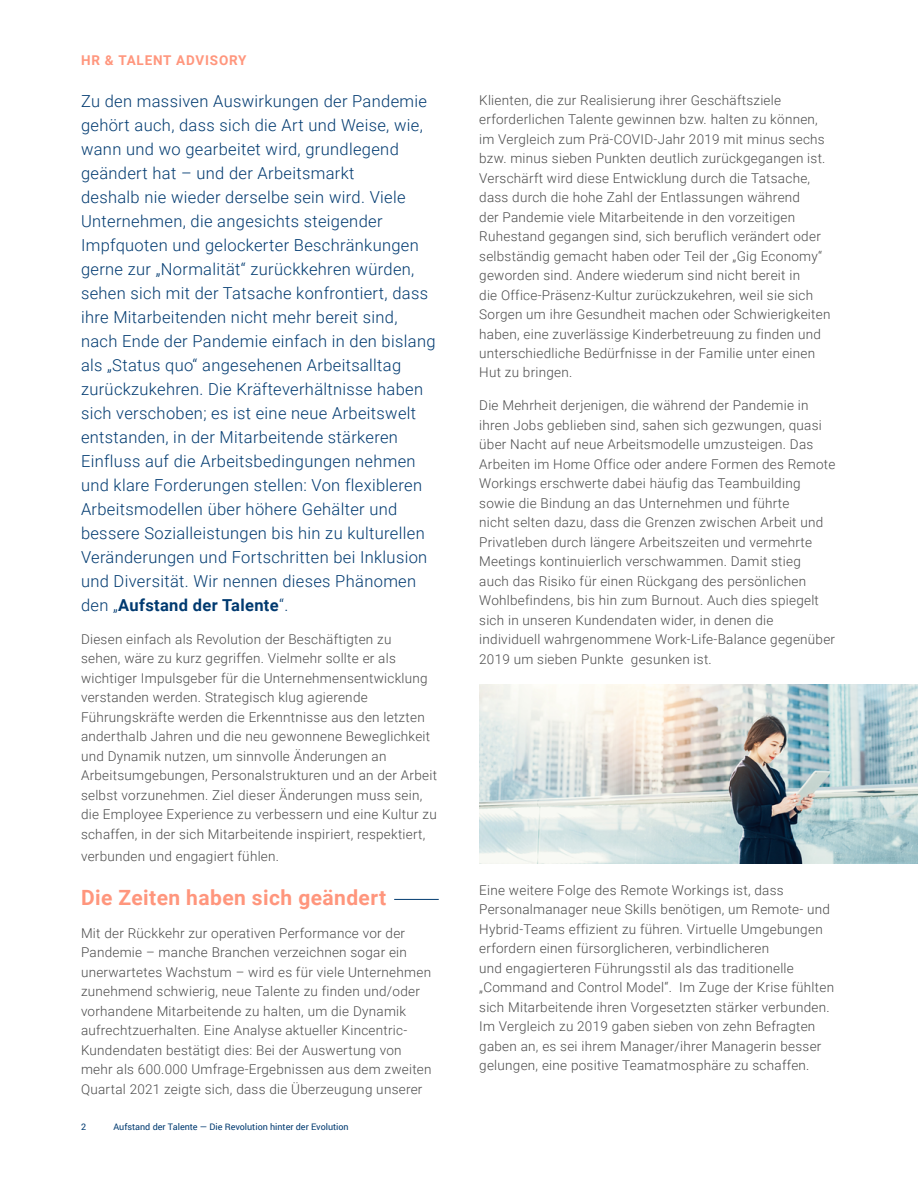
<style>
.page{position:relative;width:918px;height:1188px;background:#fff}
.page>*{position:absolute;margin:0;border:0;box-sizing:border-box;transform-origin:0 0}
.t1{font:700 21px "Roboto";letter-spacing:.02em;color:#ff967d}
.t2{font:300 16.5px/24px "Roboto";letter-spacing:.02em;color:#003a70}
.t3{font:300 13.5px/19.5px "Roboto";letter-spacing:.02em;color:#4b4b4b}
.t4{font:700 13.5px "Roboto";letter-spacing:.06em;color:#ff967d}
.t5{font:9px "Roboto";color:#003a70}
.s1{font-weight:700}
</style>
<div class="page">
<hr style="left:394px;top:899px;width:45px;height:1px;background:#003a70">
<img style="left:479px;top:685px;width:439px;height:178px">
<p class="t4" style="left:81px;top:50px;width:167px">HR &amp; TALENT ADVISORY</p>
<p class="t2" style="left:81px;top:88px;width:356px">Zu den massiven Auswirkungen der Pandemie gehört auch, dass sich die Art und Weise, wie, wann und wo gearbeitet wird, grundlegend geändert hat – und der Arbeitsmarkt<br>deshalb nie wieder derselbe sein wird. Viele Unternehmen, die angesichts steigender Impfquoten und gelockerter Beschränkungen gerne zur „Normalität“ zurückkehren würden, sehen sich mit der Tatsache konfrontiert, dass ihre Mitarbeitenden nicht mehr bereit sind, nach Ende der Pandemie einfach in den bislang als „Status quo“ angesehenen Arbeitsalltag zurückzukehren. Die Kräfteverhältnisse haben sich verschoben; es ist eine neue Arbeitswelt entstanden, in der Mitarbeitende stärkeren Einfluss auf die Arbeitsbedingungen nehmen und klare Forderungen stellen: Von flexibleren Arbeitsmodellen über höhere Gehälter und bessere Sozialleistungen bis hin zu kulturellen Veränderungen und Fortschritten bei Inklusion und Diversität. Wir nennen dieses Phänomen den „<span class="s1">Aufstand der Talente</span>“.</p>
<p class="t3" style="left:81px;top:629px;width:358px">Diesen einfach als Revolution der Beschäftigten zu<br>sehen, wäre zu kurz gegriffen. Vielmehr sollte er als wichtiger Impulsgeber für die Unternehmensentwicklung verstanden werden. Strategisch klug agierende Führungskräfte werden die Erkenntnisse aus den letzten anderthalb Jahren und die neu gewonnene Beweglichkeit und Dynamik nutzen, um sinnvolle Änderungen an Arbeitsumgebungen, Personalstrukturen und an der Arbeit selbst vorzunehmen. Ziel dieser Änderungen muss sein, die Employee Experience zu verbessern und eine Kultur zu schaffen, in der sich Mitarbeitende inspiriert, respektiert,</p>
<p class="t3" style="left:81px;top:846px;width:200px">verbunden und engagiert fühlen.</p>
<h1 class="t1" style="left:81px;top:883px;width:307px">Die Zeiten haben sich geändert</h1>
<p class="t3" style="left:81px;top:923px;width:352px">Mit der Rückkehr zur operativen Performance vor der Pandemie – manche Branchen verzeichnen sogar ein unerwartetes Wachstum – wird es für viele Unternehmen zunehmend schwierig, neue Talente zu finden und/oder vorhandene Mitarbeitende zu halten, um die Dynamik aufrechtzuerhalten. Eine Analyse aktueller Kincentric-Kundendaten bestätigt dies: Bei der Auswertung von mehr als 600.000 Umfrage-Ergebnissen aus dem zweiten Quartal 2021 zeigte sich, dass die Überzeugung unserer</p>
<p class="t5" style="left:81px;top:1120px;width:7px">2</p>
<p class="t5" style="left:113px;top:1120px;width:237px">Aufstand der Talente — Die Revolution hinter der Evolution</p>
<p class="t3" style="left:479px;top:90px;width:353px">Klienten, die zur Realisierung ihrer Geschäftsziele erforderlichen Talente gewinnen bzw. halten zu können, im Vergleich zum Prä-COVID-Jahr 2019 mit minus sechs bzw. minus sieben Punkten deutlich zurückgegangen ist.<br>Verschärft wird diese Entwicklung durch die Tatsache, dass durch die hohe Zahl der Entlassungen während<br>der Pandemie viele Mitarbeitende in den vorzeitigen Ruhestand gegangen sind, sich beruflich verändert oder selbständig gemacht haben oder Teil der „Gig Economy“ geworden sind. Andere wiederum sind nicht bereit in<br>die Office-Präsenz-Kultur zurückzukehren, weil sie sich Sorgen um ihre Gesundheit machen oder Schwierigkeiten haben, eine zuverlässige Kinderbetreuung zu finden und unterschiedliche Bedürfnisse in der Familie unter einen Hut zu bringen.</p>
<p class="t3" style="left:479px;top:395px;width:358px">Die Mehrheit derjenigen, die während der Pandemie in ihren Jobs geblieben sind, sahen sich gezwungen, quasi über Nacht auf neue Arbeitsmodelle umzusteigen. Das Arbeiten im Home Office oder andere Formen des Remote Workings erschwerte dabei häufig das Teambuilding sowie die Bindung an das Unternehmen und führte<br>nicht selten dazu, dass die Grenzen zwischen Arbeit und Privatleben durch längere Arbeitszeiten und vermehrte Meetings kontinuierlich verschwammen. Damit stieg<br>auch das Risiko für einen Rückgang des persönlichen Wohlbefindens, bis hin zum Burnout. Auch dies spiegelt sich in unseren Kundendaten wider, in denen die individuell wahrgenommene Work-Life-Balance gegenüber 2019 um sieben Punkte gesunken ist.</p>
<p class="t3" style="left:479px;top:880px;width:356px">Eine weitere Folge des Remote Workings ist, dass Personalmanager neue Skills benötigen, um Remote- und Hybrid-Teams effizient zu führen. Virtuelle Umgebungen erfordern einen fürsorglicheren, verbindlicheren<br>und engagierteren Führungsstil als das traditionelle „Command and Control Model“. Im Zuge der Krise fühlten sich Mitarbeitende ihren Vorgesetzten stärker verbunden.<br>Im Vergleich zu 2019 gaben sieben von zehn Befragten gaben an, es sei ihrem Manager/ihrer Managerin besser gelungen, eine positive Teamatmosphäre zu schaffen.</p>
</div>
